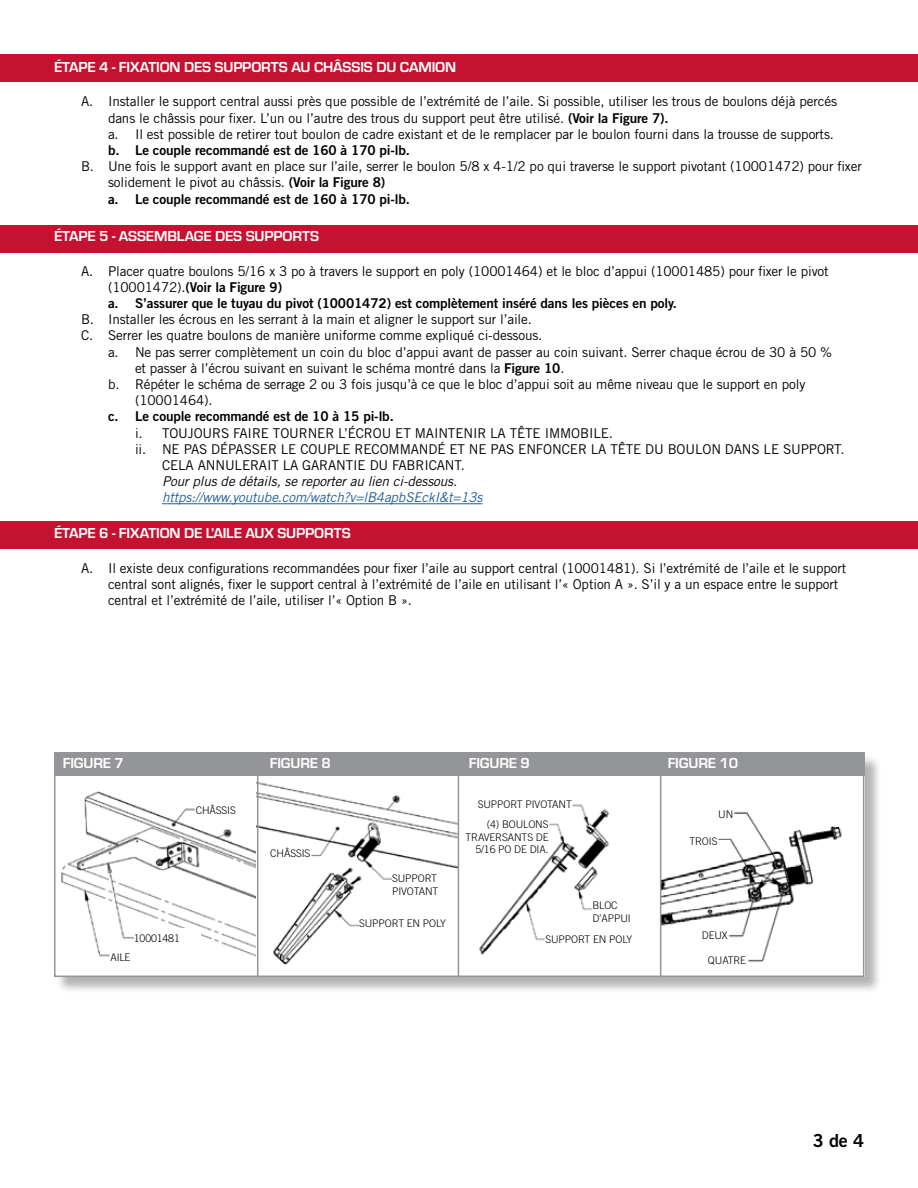
<style>
.page{position:relative;width:918px;height:1188px;background:#fff}
.page>*{position:absolute;margin:0;border:0;box-sizing:border-box;transform-origin:0 0}
.t1{font:18px "Trade Gothic LT Std Bd 2";color:#000}
.t2{font:700 15px "Eurostile";letter-spacing:-.01em;color:#fff}
.t3{font:13.5px/16.2px "Trade Gothic LT Std";letter-spacing:-.01em;color:#000}
.t4{font:13.5px/16.2px "Trade Gothic LT Std Bd 2";letter-spacing:-.01em;color:#000}
.t5{font:italic 13.5px "Trade Gothic LT Std";letter-spacing:-.01em;color:#215e9e}
.t6{font:italic 13.5px "Trade Gothic LT Std";letter-spacing:-.01em;color:#000}
.t7{font:300 10.5px/12.6px "Trade Gothic LT Std";letter-spacing:-.01em;color:#000}
.s1{font-family:"Trade Gothic LT Std Bd 2"}
.s2{font-family:"Trade Gothic LT Std"}
</style>
<div class="page">
<div style="left:55px;top:754px;width:827px;height:240px;background:#000;opacity:.3"></div>
<div style="left:54px;top:753px;width:810px;height:224px;background:#fff"></div>
<div style="left:0;top:54px;width:918px;height:28px;background:#c41230"></div>
<div style="left:0;top:225px;width:918px;height:28px;background:#c41230"></div>
<div style="left:0;top:521px;width:918px;height:27px;background:#c41230"></div>
<hr style="left:162px;top:503px;width:321px;height:1px;background:#215e9e">
<img style="left:661px;top:776px;width:181px;height:197px">
<img style="left:479px;top:804px;width:131px;height:151px">
<img style="left:61px;top:791px;width:196px;height:166px">
<img style="left:258px;top:778px;width:200px;height:195px">
<div style="left:54px;top:752px;width:810px;height:24px;background:#939598"></div>
<div style="left:54px;top:752px;width:810px;height:225px;border:2px solid #939598"></div>
<hr style="left:257px;top:753px;width:1px;height:224px;background:#939598">
<hr style="left:458px;top:753px;width:1px;height:224px;background:#939598">
<hr style="left:660px;top:753px;width:1px;height:224px;background:#939598">
<div style="left:196px;top:798px;width:49px;height:25px;background:#fff"></div>
<div style="left:110px;top:948px;width:67px;height:19px;background:#fff"></div>
<div style="left:134px;top:929px;width:67px;height:18px;background:#fff"></div>
<div style="left:264px;top:842px;width:46px;height:23px;background:#fff"></div>
<div style="left:392px;top:869px;width:57px;height:32px;background:#fff"></div>
<div style="left:359px;top:909px;width:92px;height:29px;background:#fff"></div>
<div style="left:470px;top:794px;width:102px;height:22px;background:#fff"></div>
<div style="left:464px;top:817px;width:85px;height:39px;background:#fff"></div>
<div style="left:545px;top:929px;width:106px;height:21px;background:#fff"></div>
<div style="left:592px;top:894px;width:55px;height:35px;background:#fff"></div>
<div style="left:689px;top:804px;width:44px;height:21px;background:#fff"></div>
<div style="left:669px;top:831px;width:49px;height:20px;background:#fff"></div>
<div style="left:688px;top:926px;width:40px;height:17px;background:#fff"></div>
<div style="left:688px;top:951px;width:58px;height:18px;background:#fff"></div>
<p class="t2" style="left:54px;top:56px;width:404px">ÉTAPE 4 - FIXATION DES SUPPORTS AU CHÂSSIS DU CAMION</p>
<p class="t3" style="left:108px;top:93px;width:731px;text-indent:-27px">A. Installer le support central aussi près que possible de l’extrémité de l’aile. Si possible, utiliser les trous de boulons déjà percés dans le châssis pour fixer. L’un ou l’autre des trous du support peut être utilisé. <span class="s1">(Voir la Figure 7).<br></span>a. Il est possible de retirer tout boulon de cadre existant et de le remplacer par le boulon fourni dans la trousse de supports.</p>
<p class="t4" style="left:108px;top:142px;width:304px">b. Le couple recommandé est de 160 à 170 pi-lb.</p>
<p class="t3" style="left:108px;top:158px;width:755px;text-indent:-27px">B. Une fois le support avant en place sur l’aile, serrer le boulon 5/8 x 4-1/2 po qui traverse le support pivotant (10001472) pour fixer solidement le pivot au châssis. <span class="s1">(Voir la Figure 8)</span></p>
<p class="t4" style="left:108px;top:190px;width:304px">a. Le couple recommandé est de 160 à 170 pi-lb.</p>
<p class="t2" style="left:54px;top:226px;width:267px">ÉTAPE 5 - ASSEMBLAGE DES SUPPORTS</p>
<p class="t3" style="left:81px;top:263px;width:749px">A. Placer quatre boulons 5/16 x 3 po à travers le support en poly (10001464) et le bloc d’appui (10001485) pour fixer le pivot</p>
<p class="t4" style="left:108px;top:279px;width:571px"><span class="s2">(10001472).</span>(Voir la Figure 9)<br>a. S’assurer que le tuyau du pivot (10001472) est complètement inséré dans les pièces en poly.</p>
<p class="t3" style="left:81px;top:311px;width:452px">B. Installer les écrous en les serrant à la main et aligner le support sur l’aile.</p>
<p class="t3" style="left:81px;top:327px;width:463px">C. Serrer les quatre boulons de manière uniforme comme expliqué ci-dessous.</p>
<p class="t3" style="left:108px;top:344px;width:726px">a. Ne pas serrer complètement un coin du bloc d’appui avant de passer au coin suivant. Serrer chaque écrou de 30 à 50 %</p>
<p class="t3" style="left:135px;top:360px;width:431px">et passer à l’écrou suivant en suivant le schéma montré dans la <span class="s1">Figure 10</span>.</p>
<p class="t3" style="left:108px;top:376px;width:699px">b. Répéter le schéma de serrage 2 ou 3 fois jusqu’à ce que le bloc d’appui soit au même niveau que le support en poly</p>
<p class="t3" style="left:135px;top:392px;width:79px">(10001464).</p>
<p class="t4" style="left:108px;top:408px;width:287px">c. Le couple recommandé est de 10 à 15 pi-lb.</p>
<p class="t3" style="left:135px;top:425px;width:479px">i. TOUJOURS FAIRE TOURNER L’ÉCROU ET MAINTENIR LA TÊTE IMMOBILE.</p>
<p class="t3" style="left:135px;top:441px;width:711px">ii. NE PAS DÉPASSER LE COUPLE RECOMMANDÉ ET NE PAS ENFONCER LA TÊTE DU BOULON DANS LE SUPPORT.</p>
<p class="t3" style="left:162px;top:457px;width:304px">CELA ANNULERAIT LA GARANTIE DU FABRICANT.</p>
<p class="t6" style="left:162px;top:473px;width:297px">Pour plus de détails, se reporter au lien ci-dessous.</p>
<p class="t5" style="left:162px;top:489px;width:322px">https://www.youtube.com/watch?v=lB4apbSEckI&amp;t=13s</p>
<p class="t2" style="left:54px;top:523px;width:298px">ÉTAPE 6 - FIXATION DE L’AILE AUX SUPPORTS</p>
<p class="t3" style="left:108px;top:560px;width:740px;text-indent:-27px">A. Il existe deux configurations recommandées pour fixer l’aile au support central (10001481). Si l’extrémité de l’aile et le support central sont alignés, fixer le support central à l’extrémité de l’aile en utilisant l’« Option A ». S’il y a un espace entre le support central et l’extrémité de l’aile, utiliser l’« Option B ».</p>
<p class="t2" style="left:63px;top:753px;width:63px">FIGURE 7</p>
<p class="t2" style="left:270px;top:753px;width:63px">FIGURE 8</p>
<p class="t2" style="left:469px;top:753px;width:63px">FIGURE 9</p>
<p class="t2" style="left:668px;top:753px;width:72px">FIGURE 10</p>
<p class="t7" style="left:196px;top:804px;width:42px">CHÂSSIS</p>
<p class="t7" style="left:134px;top:931px;width:47px">10001481</p>
<p class="t7" style="left:110px;top:951px;width:22px">AILE</p>
<p class="t7" style="left:270px;top:847px;width:42px">CHÂSSIS</p>
<p class="t7" style="left:392px;top:872px;width:48px">SUPPORT<br>PIVOTANT</p>
<p class="t7" style="left:359px;top:917px;width:89px">SUPPORT EN POLY</p>
<p class="t7" style="left:487px;top:795px;width:87px;line-height:19.5px;text-indent:-9px">SUPPORT PIVOTANT (4) BOULONS</p>
<p class="t7" style="left:466px;top:830px;width:85px;text-align:right">TRAVERSANTS DE<br>5/16 PO DE DIA.</p>
<p class="t7" style="left:592px;top:899px;width:40px">BLOC<br>D’APPUI</p>
<p class="t7" style="left:545px;top:933px;width:89px">SUPPORT EN POLY</p>
<p class="t7" style="left:718px;top:808px;width:17px">UN</p>
<p class="t7" style="left:689px;top:834px;width:30px">TROIS</p>
<p class="t7" style="left:702px;top:928px;width:27px">DEUX</p>
<p class="t7" style="left:708px;top:954px;width:40px">QUATRE</p>
<h1 class="t1" style="left:813px;top:1129px;width:53px">3 de 4</h1>
</div>
